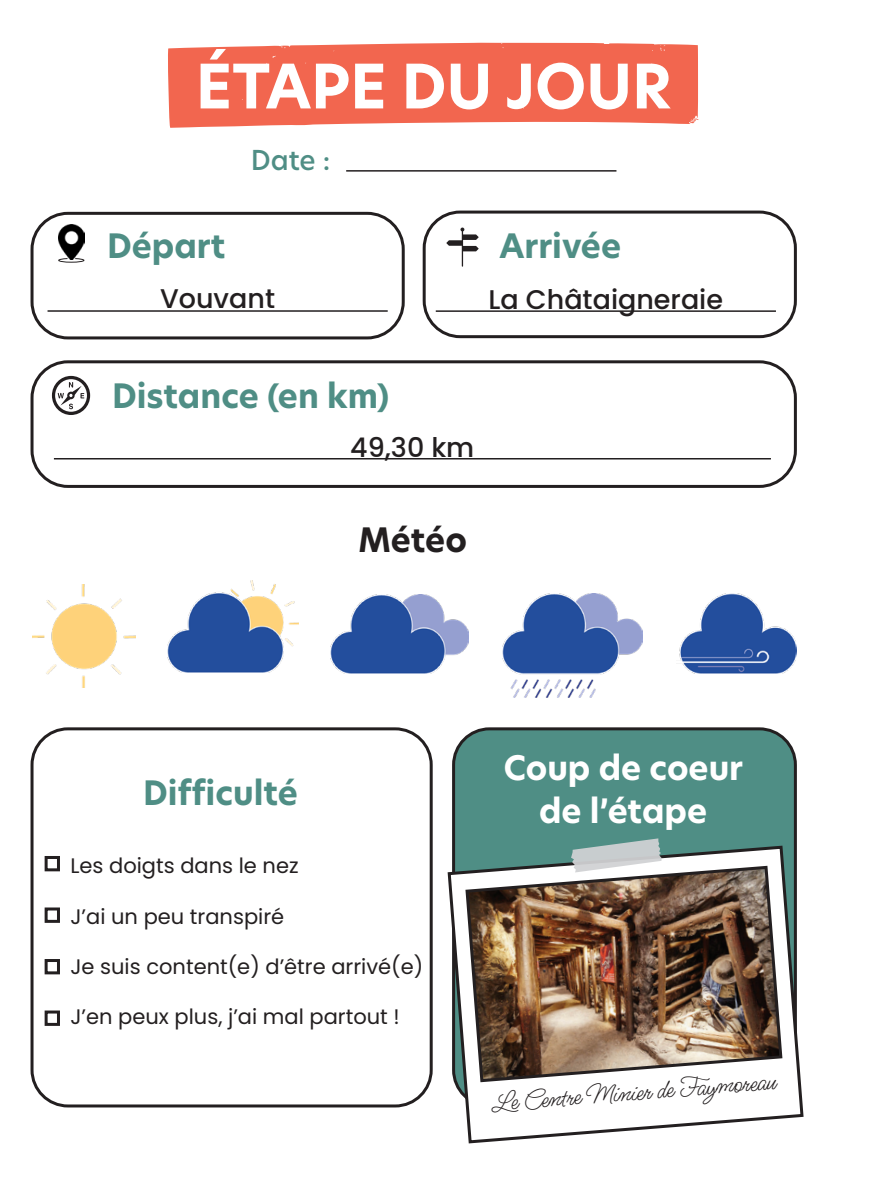
<style>
.page{position:relative;width:893px;height:1191px;background:#fff}
.page>*{position:absolute;margin:0;border:0;box-sizing:border-box;transform-origin:0 0}
._01_Titre{font:700 60px "New Hero";color:#fff}
._02_Sous_titre{font:700 33px "New Hero";color:#4f8e85}
._02_Sous_titre-2{font:700 33px "New Hero";color:#fff}
._02_Sous_titre-3{font:700 33px "New Hero";color:#231f20}
._02_Sous_titre-4{font:500 27px "Poppins";color:#231f20}
._02_Sous_titre-5{font:27px "Ms Madi";color:#231f20}
._02_Sous_titre-6{font:500 27px "New Hero";color:#4f8e85}
._01_bis_Sous_titre_é{font:21px "Poppins";color:#231f20}
</style>
<div class="page">
<div style="left:423px;top:210px;width:374px;height:128px;border:3px solid #231f20;border-radius:36px"></div>
<div style="left:31px;top:360px;width:766px;height:128px;border:3px solid #231f20;border-radius:36px"></div>
<svg style="left:168px;top:43px;width:530px;height:85px;background:#f2705b"></svg>
<div style="left:31px;top:212px;width:374px;height:127px;border:3px solid #231f20;border-radius:36px"></div>
<hr style="left:436px;top:310px;width:340px;height:2px;background:#231f20">
<hr style="left:54px;top:458px;width:717px;height:1px;background:#231f20">
<svg style="left:446px;top:227px;width:33px;height:40px"></svg>
<svg style="left:52px;top:376px;width:38px;height:39px"></svg>
<div style="left:454px;top:729px;width:341px;height:377px;background:#4f8e85;border-radius:36px"></div>
<div style="left:45px;top:856px;width:15px;height:15px;border:3px solid #231f20"></div>
<div style="left:45px;top:907px;width:15px;height:16px;border:3px solid #231f20"></div>
<div style="left:45px;top:959px;width:15px;height:15px;border:3px solid #231f20"></div>
<div style="left:45px;top:1010px;width:15px;height:16px;border:3px solid #231f20"></div>
<div style="left:31px;top:727px;width:402px;height:380px;border:3px solid #231f20;border-radius:36px"></div>
<hr style="left:48px;top:310px;width:340px;height:2px;background:#231f20">
<hr style="left:346px;top:170px;width:270px;height:2px;background:#231f20">
<svg style="left:58px;top:259px;width:27px;height:4px"></svg>
<img style="left:58px;top:225px;width:26px;height:35px">
<div style="left:579px;top:44px;width:32px;height:33px;background:#f2664f"></div>
<svg style="left:447px;top:844px;width:357px;height:300px"></svg>
<img style="left:464px;top:864px;width:320px;height:219px">
<svg style="left:571px;top:838px;width:91px;height:34px"></svg>
<img style="left:331px;top:595px;width:138px;height:78px">
<img style="left:168px;top:581px;width:131px;height:91px">
<img style="left:33px;top:584px;width:103px;height:103px">
<img style="left:679px;top:593px;width:118px;height:80px">
<img style="left:503px;top:594px;width:140px;height:104px">
<p class="_01_Titre" style="left:196px;top:46px;width:478px">ÉTAPE DU JOUR</p>
<p class="_02_Sous_titre" style="left:107px;top:224px;width:120px">Départ</p>
<p class="_02_Sous_titre-6" style="left:251px;top:142px;width:81px">Date :</p>
<p class="_02_Sous_titre" style="left:500px;top:224px;width:123px">Arrivée</p>
<p class="_02_Sous_titre-4" style="left:160px;top:283px;width:116px">Vouvant</p>
<p class="_02_Sous_titre-4" style="left:489px;top:283px;width:236px">La Châtaigneraie</p>
<p class="_02_Sous_titre" style="left:112px;top:373px;width:279px">Distance (en km)</p>
<p class="_02_Sous_titre-4" style="left:350px;top:431px;width:126px">49,30 km</p>
<p class="_02_Sous_titre-3" style="left:358px;top:517px;width:110px">Météo</p>
<p class="_02_Sous_titre" style="left:143px;top:770px;width:156px">Difficulté</p>
<p class="_01_bis_Sous_titre_é" style="left:70px;top:853px;width:230px">Les doigts dans le nez</p>
<p class="_01_bis_Sous_titre_é" style="left:70px;top:904px;width:215px">J’ai un peu transpiré</p>
<p class="_01_bis_Sous_titre_é" style="left:70px;top:954px;width:354px">Je suis content(e) d’être arrivé(e)</p>
<p class="_01_bis_Sous_titre_é" style="left:70px;top:1005px;width:331px">J’en peux plus, j’ai mal partout !</p>
<p class="_02_Sous_titre-2" style="left:504px;top:745px;width:241px">Coup de coeur</p>
<p class="_02_Sous_titre-2" style="left:539px;top:788px;width:170px">de l’étape</p>
<p class="_02_Sous_titre-5" style="left:491px;top:1084px;width:286px;rotate:-4deg">Le Centre Minier de Faymoreau</p>
</div>
